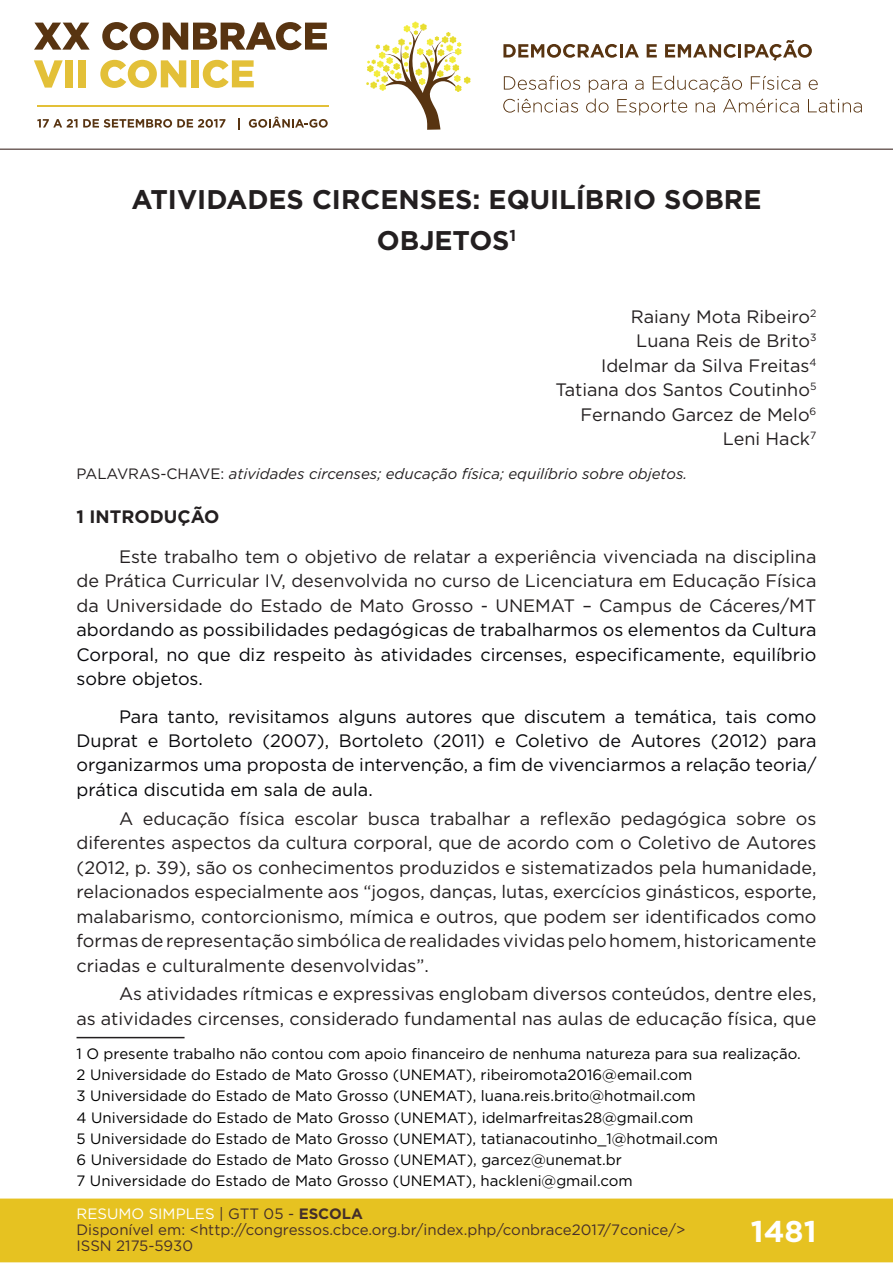
<style>
.page{position:relative;width:893px;height:1263px;background:#fff}
.page>*{position:absolute;margin:0;border:0;box-sizing:border-box;transform-origin:0 0}
.t1{font:700 30px "Gotham";color:#fff}
.t2{font:700 27px/41px "Gotham";color:#231f20;text-align:center}
.t3{font:18px/24.5px "Gotham";color:#231f20;text-align:right}
.t4{font:18px/24.5px "Gotham";color:#060609;text-align:justify}
.t5{font:700 18px "Gotham";color:#231f20}
.t6{font:15px/21.3px "Gotham";color:#000001}
.t7{font:15px/16px "Gotham";color:#462f2a}
.t8{font:italic 15px "Gotham";color:#231f20}
.s1{font-style:normal}
.s2{color:#fff}
.s3{color:#442f2a}
.s4{font-weight:700;color:#442f2a}
</style>
<div class="page">
<div style="left:0;top:1198px;width:893px;height:64px;background:#e6c221;border:2px solid #e6c221"></div>
<svg style="left:34px;top:23px;width:56px;height:27px"></svg>
<svg style="left:102px;top:22px;width:225px;height:28px"></svg>
<svg style="left:34px;top:60px;width:29px;height:28px"></svg>
<div style="left:65px;top:60px;width:8px;height:27px;background:#e3c038"></div>
<div style="left:78px;top:60px;width:8px;height:27px;background:#e3c038"></div>
<svg style="left:100px;top:60px;width:86px;height:28px"></svg>
<div style="left:191px;top:60px;width:8px;height:27px;background:#e3c038"></div>
<svg style="left:203px;top:60px;width:51px;height:28px"></svg>
<svg style="left:37px;top:119px;width:188px;height:9px"></svg>
<svg style="left:238px;top:118px;width:2px;height:11px"></svg>
<svg style="left:249px;top:117px;width:79px;height:11px"></svg>
<hr style="left:37px;top:105px;width:291px;height:2px;background:#e3c038">
<svg style="left:366px;top:21px;width:105px;height:109px"></svg>
<svg style="left:503px;top:44px;width:136px;height:14px"></svg>
<svg style="left:647px;top:44px;width:10px;height:13px"></svg>
<svg style="left:665px;top:40px;width:147px;height:21px"></svg>
<svg style="left:504px;top:76px;width:76px;height:14px"></svg>
<svg style="left:809px;top:80px;width:9px;height:10px"></svg>
<svg style="left:503px;top:99px;width:75px;height:14px"></svg>
<svg style="left:586px;top:76px;width:214px;height:39px"></svg>
<svg style="left:808px;top:99px;width:54px;height:14px"></svg>
<hr style="left:0;top:149px;width:893px;height:1px;background:#442f2a">
<hr style="left:77px;top:1037px;width:108px;height:1px;background:#231f20">
<h2 class="t2" style="left:132px;top:178px;width:631px">ATIVIDADES CIRCENSES: EQUILÍBRIO SOBRE<br>OBJETOS<sup>1</sup></h2>
<p class="t3" style="left:555px;top:304px;width:263px">Raiany Mota Ribeiro<sup>2<br></sup>Luana Reis de Brito<sup>3<br></sup>Idelmar da Silva Freitas<sup>4<br></sup>Tatiana dos Santos Coutinho<sup>5<br></sup>Fernando Garcez de Melo<sup>6<br></sup>Leni Hack<sup>7</sup></p>
<p class="t8" style="left:77px;top:464px;width:612px"><span class="s1">PALAVRAS-CHAVE:</span> atividades circenses; educação física; equilíbrio sobre objetos.</p>
<p class="t5" style="left:77px;top:505px;width:144px">1 INTRODUÇÃO</p>
<p class="t3" style="left:77px;top:544px;width:741px;text-align:justify;text-indent:43px">Este trabalho tem o objetivo de relatar a experiência vivenciada na disciplina de Prática Curricular IV, desenvolvida no curso de Licenciatura em Educação Física da Universidade do Estado de Mato Grosso - UNEMAT – Campus de Cáceres/MT</p>
<p class="t4" style="left:77px;top:617px;width:741px">abordando as possibilidades pedagógicas de trabalharmos os elementos da Cultura Corporal, no que diz respeito às atividades circenses, especificamente, equilíbrio sobre objetos.</p>
<p class="t4" style="left:77px;top:703px;width:741px;text-indent:43px">Para tanto, revisitamos alguns autores que discutem a temática, tais como Duprat e Bortoleto (2007), Bortoleto (2011) e Coletivo de Autores (2012) para organizarmos uma proposta de intervenção, a fim de vivenciarmos a relação teoria/ prática discutida em sala de aula.</p>
<p class="t3" style="left:77px;top:806px;width:741px;text-align:justify;text-indent:43px">A educação física escolar busca trabalhar a reflexão pedagógica sobre os diferentes aspectos da cultura corporal, que de acordo com o Coletivo de Autores (2012, p. 39), são os conhecimentos produzidos e sistematizados pela humanidade, relacionados especialmente aos “jogos, danças, lutas, exercícios ginásticos, esporte, malabarismo, contorcionismo, mímica e outros, que podem ser identificados como formas de representação simbólica de realidades vividas pelo homem, historicamente criadas e culturalmente desenvolvidas”.</p>
<p class="t3" style="left:77px;top:981px;width:741px">As atividades rítmicas e expressivas englobam diversos conteúdos, dentre eles,<br>as atividades circenses, considerado fundamental nas aulas de educação física, que</p>
<p class="t6" style="left:77px;top:1042px;width:726px">1 O presente trabalho não contou com apoio financeiro de nenhuma natureza para sua realização.<br>2 Universidade do Estado de Mato Grosso (UNEMAT), ribeiromota2016@email.com<br>3 Universidade do Estado de Mato Grosso (UNEMAT), luana.reis.brito@hotmail.com<br>4 Universidade do Estado de Mato Grosso (UNEMAT), idelmarfreitas28@gmail.com<br>5 Universidade do Estado de Mato Grosso (UNEMAT), tatianacoutinho_1@hotmail.com<br>6 Universidade do Estado de Mato Grosso (UNEMAT), garcez@unemat.br<br>7 Universidade do Estado de Mato Grosso (UNEMAT), hackleni@gmail.com</p>
<p class="t7" style="left:77px;top:1205px;width:610px"><span class="s2">RESUMO SIMPLES</span> <span class="s3">| GTT 05 -</span> <span class="s4">ESCOLA<br></span>Disponível em: &lt;http://congressos.cbce.org.br/index.php/conbrace2017/7conice/&gt;<br>ISSN 2175-5930</p>
<h1 class="t1" style="left:751px;top:1212px;width:67px">1481</h1>
</div>
